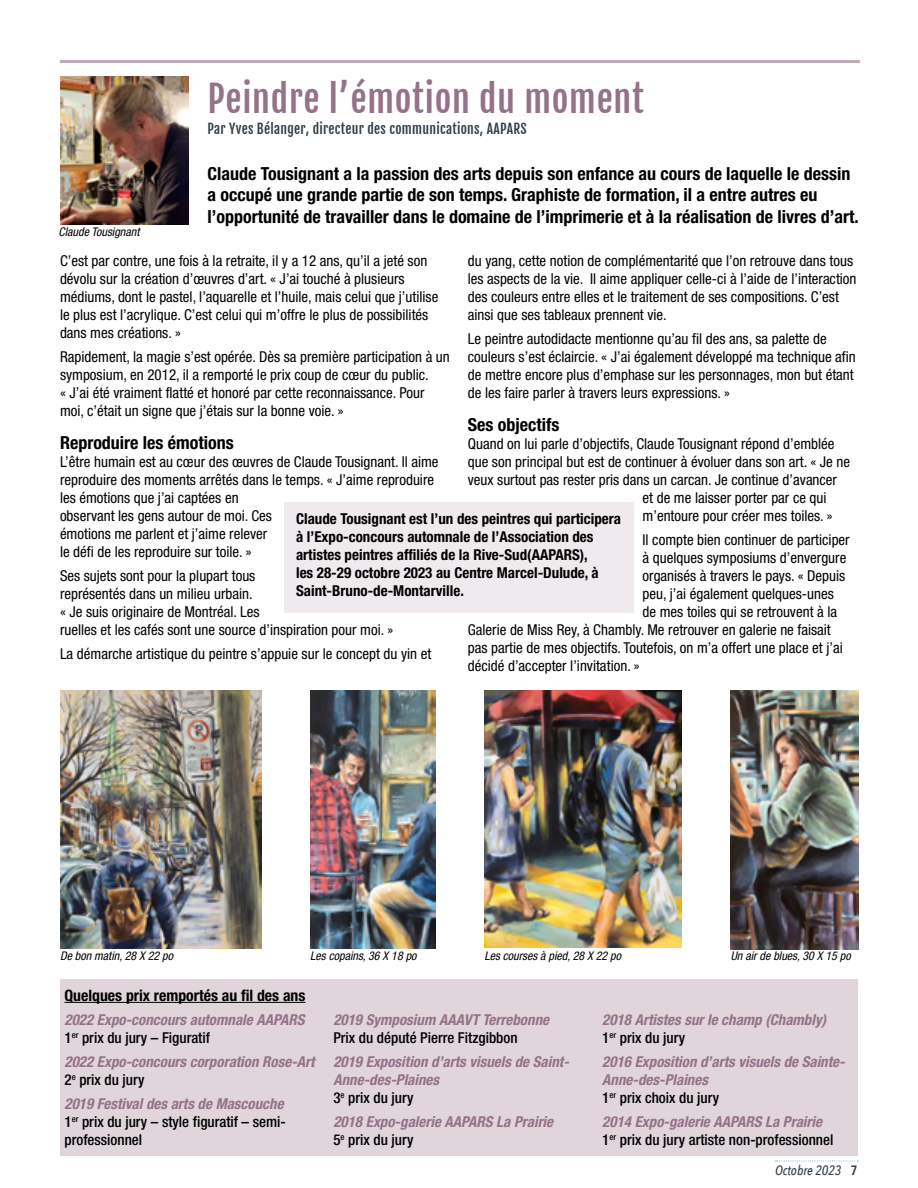
<style>
.page{position:relative;width:918px;height:1188px;background:#fff}
.page>*{position:absolute;margin:0;border:0;box-sizing:border-box;transform-origin:0 0}
.t1{font:36px "Fjalla One";letter-spacing:.02em;color:#947287}
.t2{font:700 condensed 18px/21.6px "Helvetica Neue LT Pro";color:#000}
.t3{font:700 condensed 15.75px "Helvetica Neue LT Pro";color:#000}
.t4{font:condensed 15px/18px "Helvetica Neue LT Pro";color:#000}
.t5{font:italic 700 condensed 15px/18px "Helvetica Neue LT Pro";color:#947287}
.t6{font:700 condensed 15px/18px "Helvetica Neue LT Pro";color:#000}
.t7{font:500 condensed 15px/18px "Helvetica Neue LT Pro";color:#000}
.t8{font:13.5px "Fjalla One";letter-spacing:.02em;color:#313e48}
.t9{font:italic 500 13.5px "Avenir Next Condensed";color:#313e48}
.t10{font:italic condensed 12px "Helvetica Neue LT Pro";color:#000}
.s1{font-weight:500;font-style:normal;color:#000}
.s2{font-weight:700;font-style:italic;color:#947287}
.s3{font-weight:600;font-style:normal}
</style>
<div class="page">
<svg style="left:775px;top:1161px;width:83px;height:1px"></svg>
<hr style="left:60px;top:60px;width:799px;height:3px;background:#bfaab7">
<div style="left:284px;top:502px;width:350px;height:111px;background:#efeaed"></div>
<img style="left:60px;top:76px;width:128px;height:148px">
<img style="left:731px;top:690px;width:127px;height:259px">
<img style="left:310px;top:690px;width:125px;height:259px">
<img style="left:60px;top:690px;width:201px;height:259px">
<img style="left:484px;top:690px;width:198px;height:258px">
<div style="left:60px;top:979px;width:798px;height:177px;background:#dfd5db"></div>
<hr style="left:64px;top:1002px;width:241px;height:1px;background:#000">
<h1 class="t1" style="left:208px;top:76px;width:438px">Peindre l’émotion du moment</h1>
<p class="t8" style="left:208px;top:120px;width:321px">Par Yves Bélanger, directeur des communications, AAPARS</p>
<p class="t2" style="left:208px;top:162px;width:653px">Claude Tousignant a la passion des arts depuis son enfance au cours de laquelle le dessin a occupé une grande partie de son temps. Graphiste de formation, il a entre autres eu l’opportunité de travailler dans le domaine de l’imprimerie et à la réalisation de livres d’art.</p>
<p class="t4" style="left:60px;top:251px;width:380px">C’est par contre, une fois à la retraite, il y a 12 ans, qu’il a jeté son dévolu sur la création d’œuvres d’art. « J’ai touché à plusieurs médiums, dont le pastel, l’aquarelle et l’huile, mais celui que j’utilise le plus est l’acrylique. C’est celui qui m’offre le plus de possibilités dans mes créations. »</p>
<p class="t4" style="left:60px;top:347px;width:391px">Rapidement, la magie s’est opérée. Dès sa première participation à un symposium, en 2012, il a remporté le prix coup de cœur du public.<br>« J’ai été vraiment flatté et honoré par cette reconnaissance. Pour moi, c’était un signe que j’étais sur la bonne voie. »</p>
<p class="t2" style="left:60px;top:432px;width:175px">Reproduire les émotions</p>
<p class="t4" style="left:60px;top:453px;width:380px">L’être humain est au cœur des œuvres de Claude Tousignant. Il aime reproduire des moments arrêtés dans le temps. « J’aime reproduire les émotions que j’ai captées en<br>observant les gens autour de moi. Ces<br>émotions me parlent et j’aime relever<br>le défi de les reproduire sur toile. »</p>
<p class="t4" style="left:60px;top:567px;width:335px">Ses sujets sont pour la plupart tous<br>représentés dans un milieu urbain.<br>« Je suis originaire de Montréal. Les<br>ruelles et les cafés sont une source d’inspiration pour moi. »</p>
<p class="t4" style="left:60px;top:645px;width:373px">La démarche artistique du peintre s’appuie sur le concept du yin et</p>
<p class="t10" style="left:59px;top:225px;width:82px">Claude Tousignant</p>
<p class="t4" style="left:468px;top:251px;width:390px">du yang, cette notion de complémentarité que l’on retrouve dans tous les aspects de la vie. Il aime appliquer celle-ci à l’aide de l’interaction des couleurs entre elles et le traitement de ses compositions. C’est ainsi que ses tableaux prennent vie.</p>
<p class="t4" style="left:468px;top:329px;width:390px">Le peintre autodidacte mentionne qu’au fil des ans, sa palette de couleurs s’est éclaircie. « J’ai également développé ma technique afin de mettre encore plus d’emphase sur les personnages, mon but étant de les faire parler à travers leurs expressions. »</p>
<p class="t2" style="left:468px;top:414px;width:93px">Ses objectifs</p>
<p class="t4" style="left:468px;top:435px;width:368px">Quand on lui parle d’objectifs, Claude Tousignant répond d’emblée</p>
<p class="t4" style="left:468px;top:453px;width:384px">que son principal but est de continuer à évoluer dans son art. « Je ne</p>
<p class="t4" style="left:468px;top:471px;width:371px">veux surtout pas rester pris dans un carcan. Je continue d’avancer</p>
<p class="t4" style="left:643px;top:489px;width:186px">et de me laisser porter par ce qui</p>
<p class="t4" style="left:643px;top:507px;width:192px">m’entoure pour créer mes toiles. »</p>
<p class="t4" style="left:643px;top:531px;width:209px">Il compte bien continuer de participer</p>
<p class="t4" style="left:643px;top:549px;width:205px">à quelques symposiums d’envergure</p>
<p class="t4" style="left:643px;top:567px;width:204px">organisés à travers le pays. « Depuis</p>
<p class="t4" style="left:643px;top:585px;width:193px">peu, j’ai également quelques-unes</p>
<p class="t4" style="left:643px;top:603px;width:196px">de mes toiles qui se retrouvent à la</p>
<p class="t4" style="left:468px;top:621px;width:365px">Galerie de Miss Rey, à Chambly. Me retrouver en galerie ne faisait</p>
<p class="t4" style="left:468px;top:639px;width:376px">pas partie de mes objectifs. Toutefois, on m’a offert une place et j’ai</p>
<p class="t4" style="left:468px;top:657px;width:173px">décidé d’accepter l’invitation. »</p>
<p class="t6" style="left:296px;top:510px;width:327px">Claude Tousignant est l’un des peintres qui participera à l’Expo-concours automnale de l’Association des artistes peintres affiliés de la Rive-Sud(AAPARS),<br>les 28-29 octobre 2023 au Centre Marcel-Dulude, à Saint-Bruno-de-Montarville.</p>
<p class="t10" style="left:60px;top:949px;width:115px">De bon matin, 28 X 22 po</p>
<p class="t10" style="left:310px;top:949px;width:108px">Les copains, 36 X 18 po</p>
<p class="t10" style="left:484px;top:949px;width:138px">Les courses à pied, 28 X 22 po</p>
<p class="t10" style="left:731px;top:949px;width:122px">Un air de blues, 30 X 15 po</p>
<p class="t3" style="left:64px;top:986px;width:242px">Quelques prix remportés au fil des ans</p>
<p class="t5" style="left:64px;top:1011px;width:242px">2022 Expo-concours automnale AAPARS<br><span class="s1">1</span><sup>er</sup> <span class="s1">prix du jury – Figuratif</span></p>
<p class="t5" style="left:64px;top:1053px;width:252px">2022 Expo-concours corporation Rose-Art<br><span class="s1">2</span><sup>e</sup> <span class="s1">prix du jury</span></p>
<p class="t7" style="left:64px;top:1094px;width:223px"><span class="s2">2019 Festival des arts de Mascouche<br></span>1<sup>er</sup> prix du jury – style figuratif – semi&shy;professionnel</p>
<p class="t5" style="left:333px;top:1010px;width:217px">2019 Symposium AAAVT Terrebonne</p>
<p class="t7" style="left:333px;top:1028px;width:186px">Prix du député Pierre Fitzgibbon</p>
<p class="t5" style="left:333px;top:1052px;width:237px">2019 Exposition d’arts visuels de Saint-<br>Anne-des-Plaines<br><span class="s1">3</span><sup>e</sup> <span class="s1">prix du jury</span></p>
<p class="t5" style="left:333px;top:1112px;width:221px">2018 Expo-galerie AAPARS La Prairie<br><span class="s1">5</span><sup>e</sup> <span class="s1">prix du jury</span></p>
<p class="t5" style="left:602px;top:1010px;width:225px">2018 Artistes sur le champ (Chambly)<br><span class="s1">1</span><sup>er</sup> <span class="s1">prix du jury</span></p>
<p class="t5" style="left:602px;top:1052px;width:244px">2016 Exposition d’arts visuels de Sainte-<br>Anne-des-Plaines<br><span class="s1">1</span><sup>er</sup> <span class="s1">prix choix du jury</span></p>
<p class="t7" style="left:602px;top:1112px;width:233px"><span class="s2">2014 Expo-galerie AAPARS La Prairie<br></span>1<sup>er</sup> prix du jury artiste non-professionnel</p>
<p class="t9" style="left:775px;top:1162px;width:84px">Octobre 2023 <span class="s3">7</span></p>
</div>
